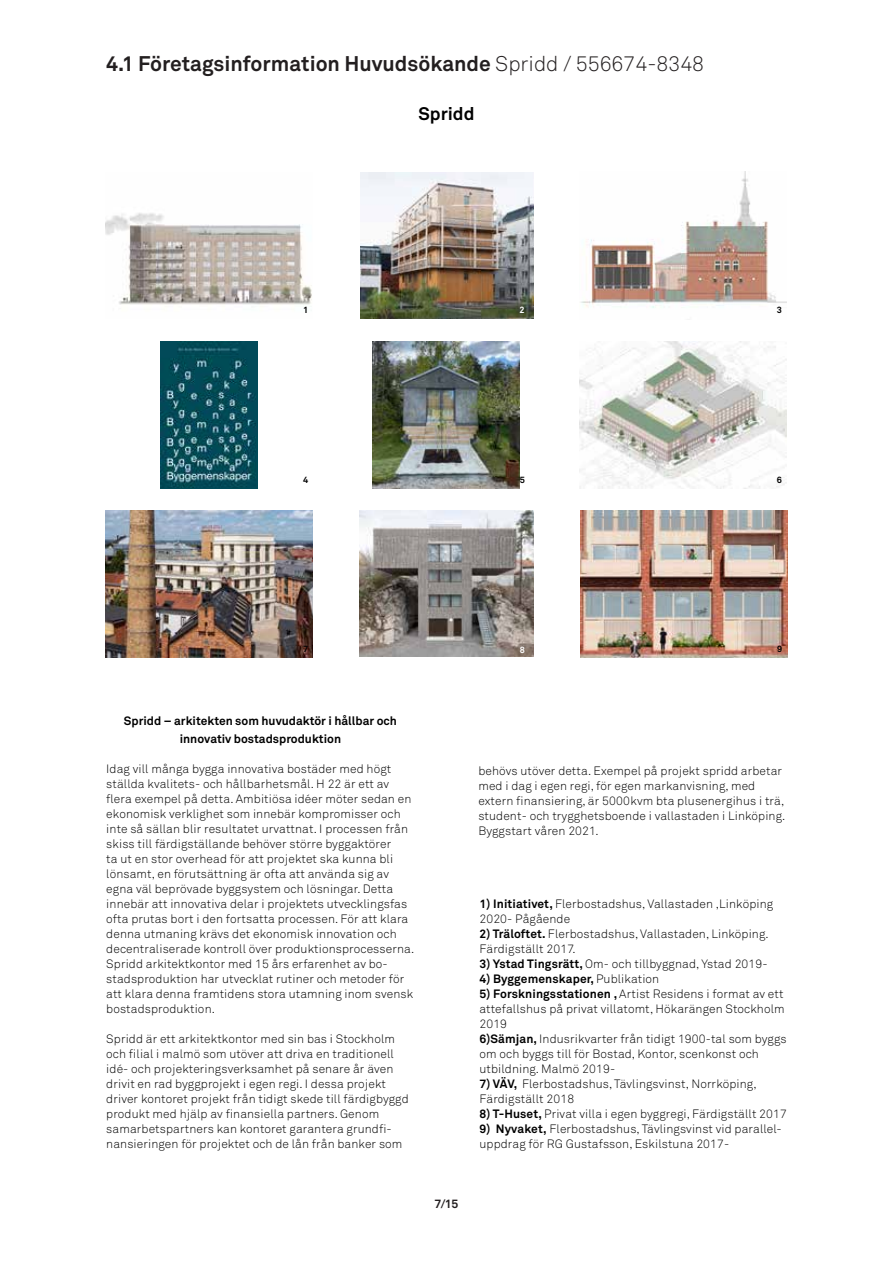
<style>
.page{position:relative;width:893px;height:1263px;background:#fff}
.page>*{position:absolute;margin:0;border:0;box-sizing:border-box;transform-origin:0 0}
.Bildtexter_m_Siffra{font:700 21px "Akkurat";color:#231f20}
.t1{font:700 18px "Akkurat";color:#000}
.t2{font:300 12px/15px "Akkurat";letter-spacing:.01em;color:#000}
.t3{font:700 12px/18px "Akkurat";color:#000;text-align:center}
.t4{font:700 12px "Akkurat";color:#231f20}
.t5{font:700 9px "Akkurat";color:#000}
.t6{font:700 9px "Akkurat";color:#fff}
.s1{font-weight:300}
.s2{font-weight:700}
</style>
<div class="page">
<img style="left:373px;top:341px;width:146px;height:147px">
<img style="left:359px;top:511px;width:174px;height:146px">
<img style="left:579px;top:341px;width:207px;height:147px">
<img style="left:106px;top:510px;width:207px;height:147px">
<img style="left:580px;top:511px;width:207px;height:147px">
<img style="left:161px;top:341px;width:97px;height:147px">
<img style="left:360px;top:172px;width:173px;height:147px">
<img style="left:106px;top:213px;width:206px;height:92px">
<img style="left:581px;top:172px;width:205px;height:136px">
<p class="Bildtexter_m_Siffra" style="left:106px;top:51px;width:599px">4.1 Företagsinformation Huvudsökande <span class="s1">Spridd / 556674-8348</span></p>
<p class="t1" style="left:418px;top:102px;width:57px">Spridd</p>
<p class="t5" style="left:303px;top:304px;width:7px">1</p>
<p class="t6" style="left:519px;top:304px;width:7px">2</p>
<p class="t5" style="left:777px;top:304px;width:7px">3</p>
<p class="t5" style="left:303px;top:474px;width:7px">4</p>
<p class="t5" style="left:520px;top:474px;width:7px">5</p>
<p class="t5" style="left:777px;top:474px;width:7px">6</p>
<p class="t5" style="left:303px;top:644px;width:7px">7</p>
<p class="t6" style="left:520px;top:644px;width:7px">8</p>
<p class="t5" style="left:777px;top:644px;width:7px">9</p>
<p class="t3" style="left:124px;top:712px;width:274px">Spridd – arkitekten som huvudaktör i hållbar och innovativ bostadsproduktion</p>
<p class="t2" style="left:106px;top:761px;width:310px">Idag vill många bygga innovativa bostäder med högt ställda kvalitets- och hållbarhetsmål. H 22 är ett av flera exempel på detta. Ambitiösa idéer möter sedan en ekonomisk verklighet som innebär kompromisser och inte så sällan blir resultatet urvattnat. I processen från skiss till färdigställande behöver större byggaktörer<br>ta ut en stor overhead för att projektet ska kunna bli lönsamt, en förutsättning är ofta att använda sig av egna väl beprövade byggsystem och lösningar. Detta innebär att innovativa delar i projektets utvecklingsfas ofta prutas bort i den fortsatta processen. För att klara denna utmaning krävs det ekonomisk innovation och decentraliserade kontroll över produktionsprocesserna.<br>Spridd arkitektkontor med 15 års erfarenhet av bo&shy;stadsproduktion har utvecklat rutiner och metoder för att klara denna framtidens stora utamning inom svensk bostadsproduktion.</p>
<p class="t2" style="left:106px;top:1031px;width:304px">Spridd är ett arkitektkontor med sin bas i Stockholm och filial i malmö som utöver att driva en traditionell idé- och projekteringsverksamhet på senare år även drivit en rad byggprojekt i egen regi. I dessa projekt driver kontoret projekt från tidigt skede till färdigbyggd produkt med hjälp av finansiella partners. Genom samarbetspartners kan kontoret garantera grundfi&shy;nansieringen för projektet och de lån från banker som</p>
<p class="t2" style="left:478px;top:764px;width:308px">behövs utöver detta. Exempel på projekt spridd arbetar med i dag i egen regi, för egen markanvisning, med extern finansiering, är 5000kvm bta plusenergihus i trä, student- och trygghetsboende i vallastaden i Linköping.<br>Byggstart våren 2021.</p>
<p class="t4" style="left:434px;top:1197px;width:25px">7/15</p>
<p class="t2" style="left:479px;top:896px;width:295px"><span class="s2">1) Initiativet,</span> Flerbostadshus, Vallastaden ,Linköping<br>2020- Pågående</p>
<p class="t2" style="left:479px;top:926px;width:291px"><span class="s2">2) Träloftet.</span> Flerbostadshus, Vallastaden, Linköping.<br>Färdigställt 2017.</p>
<p class="t2" style="left:479px;top:956px;width:290px"><span class="s2">3) Ystad Tingsrätt,</span> Om- och tillbyggnad, Ystad 2019-</p>
<p class="t3" style="left:479px;top:969px;width:181px">4) Byggemenskaper, <span class="s1">Publikation</span></p>
<p class="t2" style="left:479px;top:986px;width:309px"><span class="s2">5) Forskningsstationen ,</span> Artist Residens i format av ett attefallshus på privat villatomt, Hökarängen Stockholm 2019<br><span class="s2">6)Sämjan,</span> Indusrikvarter från tidigt 1900-tal som byggs om och byggs till för Bostad, Kontor, scenkonst och utbildning. Malmö 2019-</p>
<p class="t2" style="left:479px;top:1076px;width:279px"><span class="s2">7) VÄV,</span> Flerbostadshus, Tävlingsvinst, Norrköping,<br>Färdigställt 2018</p>
<p class="t2" style="left:479px;top:1106px;width:309px"><span class="s2">8) T-Huset,</span> Privat villa i egen byggregi, Färdigställt 2017</p>
<p class="t2" style="left:479px;top:1121px;width:304px"><span class="s2">9) Nyvaket,</span> Flerbostadshus, Tävlingsvinst vid parallel&shy;uppdrag för RG Gustafsson, Eskilstuna 2017-</p>
</div>
